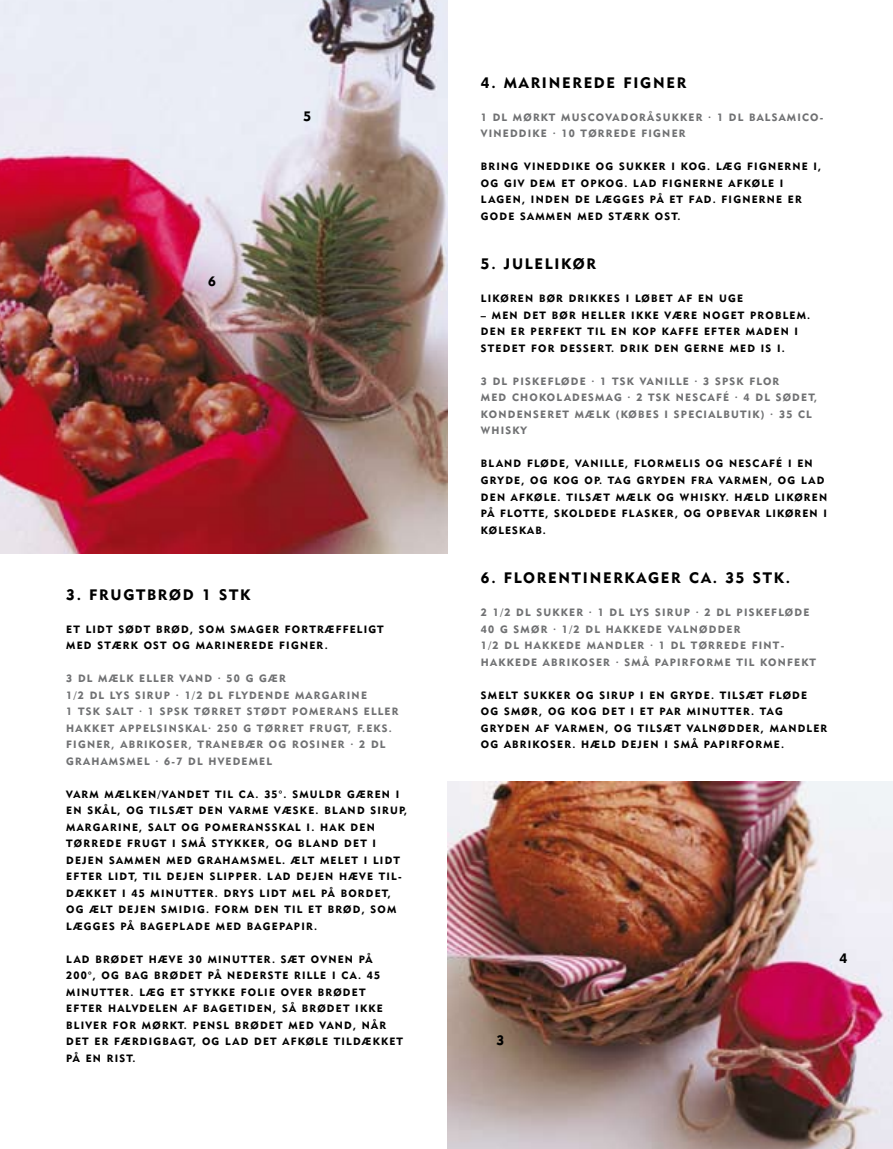
<style>
.page{position:relative;width:893px;height:1149px;background:#fff}
.page>*{position:absolute;margin:0;border:0;box-sizing:border-box;transform-origin:0 0}
.t1{font:15px "Geometric 415 BT Black A";letter-spacing:.115em;color:#000}
.t2{font:13.5px "Geometric 415 BT Black A";color:#000}
.t3{font:10.5px/16.5px "Geometric 415 BT Black A";letter-spacing:.115em;color:#000}
.t4{font:10.5px/16.5px "Geometric 415 BT Black A";letter-spacing:.115em;color:#707173}
</style>
<div class="page">
<img style="left:1px;top:1px;width:446px;height:552px">
<img style="left:447px;top:781px;width:446px;height:367px">
<p class="t2" style="left:208px;top:273px;width:9px">6</p>
<p class="t2" style="left:304px;top:108px;width:9px">5</p>
<h1 class="t1" style="left:66px;top:585px;width:185px">3. FRUGTBRØD 1 STK</h1>
<p class="t3" style="left:66px;top:620px;width:319px">ET LIDT SØDT BRØD, SOM SMAGER FORTRÆFFELIGT<br>MED STÆRK OST OG MARINEREDE FIGNER.</p>
<p class="t4" style="left:66px;top:670px;width:334px">3 DL MÆLK ELLER VAND · 50 G GÆR<br>1/2 DL LYS SIRUP · 1/2 DL FLYDENDE MARGARINE<br>1 TSK SALT · 1 SPSK TØRRET STØDT POMERANS ELLER HAKKET APPELSINSKAL· 250 G TØRRET FRUGT, F.EKS.<br>FIGNER, ABRIKOSER, TRANEBÆR OG ROSINER · 2 DL GRAHAMSMEL · 6-7 DL HVEDEMEL</p>
<p class="t3" style="left:66px;top:785px;width:342px">VARM MÆLKEN/VANDET TIL CA. 35°. SMULDR GÆREN I EN SKÅL, OG TILSÆT DEN VARME VÆSKE. BLAND SIRUP, MARGARINE, SALT OG POMERANSSKAL I. HAK DEN TØRREDE FRUGT I SMÅ STYKKER, OG BLAND DET I DEJEN SAMMEN MED GRAHAMSMEL. ÆLT MELET I LIDT EFTER LIDT, TIL DEJEN SLIPPER. LAD DEJEN HÆVE TIL-DÆKKET I 45 MINUTTER. DRYS LIDT MEL PÅ BORDET, OG ÆLT DEJEN SMIDIG. FORM DEN TIL ET BRØD, SOM LÆGGES PÅ BAGEPLADE MED BAGEPAPIR.</p>
<p class="t3" style="left:66px;top:950px;width:338px">LAD BRØDET HÆVE 30 MINUTTER. SÆT OVNEN PÅ 200°, OG BAG BRØDET PÅ NEDERSTE RILLE I CA. 45<br>MINUTTER. LÆG ET STYKKE FOLIE OVER BRØDET EFTER HALVDELEN AF BAGETIDEN, SÅ BRØDET IKKE BLIVER FOR MØRKT. PENSL BRØDET MED VAND, NÅR DET ER FÆRDIGBAGT, OG LAD DET AFKØLE TILDÆKKET PÅ EN RIST.</p>
<h1 class="t1" style="left:481px;top:73px;width:207px">4. MARINEREDE FIGNER</h1>
<p class="t4" style="left:481px;top:109px;width:344px">1 DL MØRKT MUSCOVADORÅSUKKER · 1 DL BALSAMICO-<br>VINEDDIKE · 10 TØRREDE FIGNER</p>
<p class="t3" style="left:481px;top:158px;width:342px">BRING VINEDDIKE OG SUKKER I KOG. LÆG FIGNERNE I, OG GIV DEM ET OPKOG. LAD FIGNERNE AFKØLE I LAGEN, INDEN DE LÆGGES PÅ ET FAD. FIGNERNE ER GODE SAMMEN MED STÆRK OST.</p>
<h1 class="t1" style="left:481px;top:255px;width:116px">5. JULELIKØR</h1>
<p class="t3" style="left:481px;top:290px;width:264px">LIKØREN BØR DRIKKES I LØBET AF EN UGE</p>
<p class="t3" style="left:481px;top:307px;width:331px">– MEN DET BØR HELLER IKKE VÆRE NOGET PROBLEM.<br>DEN ER PERFEKT TIL EN KOP KAFFE EFTER MADEN I<br>STEDET FOR DESSERT. DRIK DEN GERNE MED IS I.</p>
<p class="t4" style="left:481px;top:373px;width:338px">3 DL PISKEFLØDE · 1 TSK VANILLE · 3 SPSK FLOR<br>MED CHOKOLADESMAG · 2 TSK NESCAFÉ · 4 DL SØDET, KONDENSERET MÆLK (KØBES I SPECIALBUTIK) · 35 CL WHISKY</p>
<p class="t3" style="left:481px;top:455px;width:348px">BLAND FLØDE, VANILLE, FLORMELIS OG NESCAFÉ I EN GRYDE, OG KOG OP. TAG GRYDEN FRA VARMEN, OG LAD DEN AFKØLE. TILSÆT MÆLK OG WHISKY. HÆLD LIKØREN PÅ FLOTTE, SKOLDEDE FLASKER, OG OPBEVAR LIKØREN I KØLESKAB.</p>
<h1 class="t1" style="left:481px;top:568px;width:311px">6. FLORENTINERKAGER CA. 35 STK.</h1>
<p class="t4" style="left:481px;top:604px;width:336px">2 1/2 DL SUKKER · 1 DL LYS SIRUP · 2 DL PISKEFLØDE 40 G SMØR · 1/2 DL HAKKEDE VALNØDDER<br>1/2 DL HAKKEDE MANDLER · 1 DL TØRREDE FINT-HAKKEDE ABRIKOSER · SMÅ PAPIRFORME TIL KONFEKT</p>
<p class="t3" style="left:481px;top:686px;width:348px">SMELT SUKKER OG SIRUP I EN GRYDE. TILSÆT FLØDE<br>OG SMØR, OG KOG DET I ET PAR MINUTTER. TAG GRYDEN AF VARMEN, OG TILSÆT VALNØDDER, MANDLER OG ABRIKOSER. HÆLD DEJEN I SMÅ PAPIRFORME.</p>
<p class="t2" style="left:497px;top:1032px;width:9px">3</p>
<p class="t2" style="left:839px;top:949px;width:9px">4</p>
</div>
